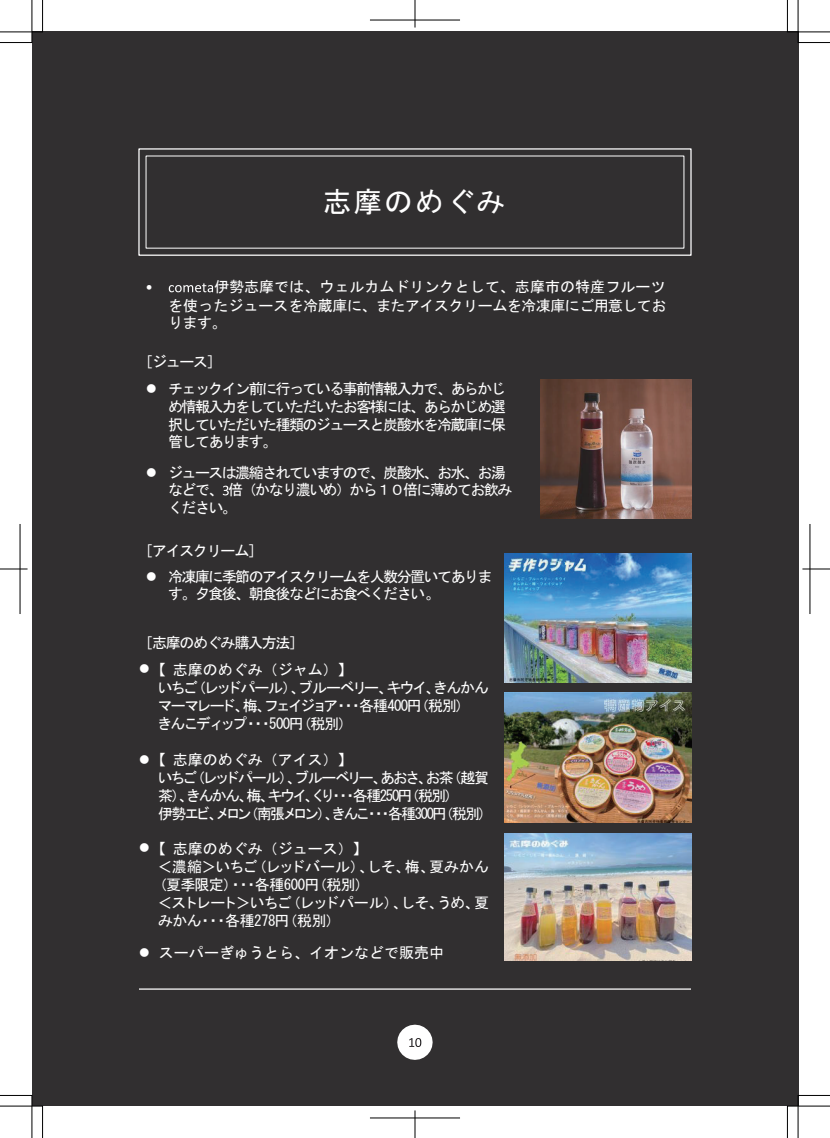
<style>
.page{position:relative;width:830px;height:1138px;background:#fff}
.page>*{position:absolute;margin:0;border:0;box-sizing:border-box;transform-origin:0 0}
.t1{font:28.75px "MS Gothic";letter-spacing:.065em;color:#fff}
.t2{font:15px/18px "MS Gothic";letter-spacing:-.1em;color:#fff}
.t3{font:15px/19px "MS Gothic";color:#fff;text-align:right}
.t4{font:15px "MS Gothic";letter-spacing:-.01em;color:#fff}
.t5{font:15px "MS Gothic";letter-spacing:-.045em;color:#fff}
.t6{font:15px "MS Gothic";letter-spacing:-.035em;color:#fff}
.t7{font:15px "Calibri";color:#fff}
</style>
<div class="page">
<div style="left:32px;top:32px;width:765px;height:1074px;background:#312f30"></div>
<svg style="left:169px;top:283px;width:44px;height:9px"></svg>
<svg style="left:397px;top:1024px;width:35px;height:35px"></svg>
<svg style="left:223px;top:485px;width:6px;height:10px"></svg>
<img style="left:540px;top:380px;width:150px;height:139px">
<img style="left:504px;top:692px;width:186px;height:130px">
<img style="left:504px;top:833px;width:186px;height:127px">
<img style="left:504px;top:553px;width:186px;height:129px">
<div style="left:138px;top:148px;width:553px;height:108px;border:1px solid #fff"></div>
<hr style="left:139px;top:988px;width:551px;height:1px;background:#fff">
<svg style="left:0;top:1095px;width:43px;height:42px"></svg>
<svg style="left:0;top:0;width:43px;height:43px"></svg>
<svg style="left:786px;top:0;width:43px;height:43px"></svg>
<svg style="left:786px;top:1095px;width:43px;height:42px"></svg>
<svg style="left:0;top:568px;width:28px;height:1px"></svg>
<hr style="left:20px;top:524px;width:1px;height:90px;background:#000">
<svg style="left:802px;top:568px;width:27px;height:1px"></svg>
<hr style="left:809px;top:524px;width:1px;height:90px;background:#000">
<hr style="left:370px;top:20px;width:90px;height:1px;background:#000">
<svg style="left:414px;top:0;width:1px;height:28px"></svg>
<hr style="left:370px;top:1117px;width:90px;height:1px;background:#000">
<svg style="left:414px;top:1110px;width:1px;height:27px"></svg>
<h1 class="t1" style="left:322px;top:187px;width:184px">志摩のめぐみ</h1>
<p class="t7" style="left:145px;top:278px;width:9px">•</p>
<p class="t3" style="left:168px;top:277px;width:499px">伊勢志摩では、ウェルカムドリンクとして、志摩市の特産フルーツ<br>を使ったジュースを冷蔵庫に、またアイスクリームを冷凍庫にご用意してお</p>
<p class="t2" style="left:168px;top:314px;width:60px">ります。</p>
<p class="t2" style="left:138px;top:353px;width:85px">［ジュース］</p>
<p class="t2" style="left:168px;top:379px;width:339px;line-height:17.6px;text-align:justify;text-indent:-22px">● チェックイン前に行っている事前情報入力で、あらかじめ情報入力をしていただいたお客様には、あらかじめ選択していただいた種類のジュースと炭酸水を冷蔵庫に保管してあります。</p>
<p class="t2" style="left:168px;top:464px;width:346px;line-height:17.4px;text-indent:-22px">● ジュースは濃縮されていますので、炭酸水、お水、お湯などで、倍（かなり濃いめ）から１０倍に薄めてお飲みください。</p>
<p class="t2" style="left:138px;top:541px;width:126px">［アイスクリーム］</p>
<p class="t2" style="left:168px;top:568px;width:326px;line-height:17px;text-indent:-22px">● 冷凍庫に季節のアイスクリームを人数分置いてあります。夕食後、朝食後などにお食べください。</p>
<p class="t2" style="left:138px;top:633px;width:167px">［志摩のめぐみ購入方法］</p>
<p class="t2" style="left:157px;top:661px;width:333px;text-indent:-18px">●【 志摩のめぐみ（ジャム）】<br>いちご（レッドパール）、ブルーベリー、キウイ、きんかんマーマレード、梅、フェイジョア・・・各種400円（税別）<br>きんこディップ・・・500円（税別）</p>
<p class="t2" style="left:157px;top:751px;width:337px;text-indent:-18px">●【 志摩のめぐみ（アイス）】<br>いちご（レッドパール）、ブルーベリー、あおさ、お茶（越賀茶）、きんかん、梅、キウイ、くり・・・各種250円（税別）<br>伊勢エビ、メロン（南張メロン）、きんこ・・・各種300円（税別）</p>
<p class="t3" style="left:139px;top:839px;width:230px">●【 志摩のめぐみ（ジュース）】</p>
<p class="t4" style="left:157px;top:859px;width:333px">＜濃縮＞いちご（レッドバール）、しそ、梅、夏みかん</p>
<p class="t5" style="left:152px;top:877px;width:218px">（夏季限定）・・・各種600円（税別）</p>
<p class="t2" style="left:157px;top:893px;width:333px">＜ストレート＞いちご（レッドパール）、しそ、うめ、夏</p>
<p class="t6" style="left:158px;top:913px;width:184px">みかん・・・各種278円（税別）</p>
<p class="t3" style="left:139px;top:942px;width:306px">● スーパーぎゅうとら、イオンなどで販売中</p>
</div>
